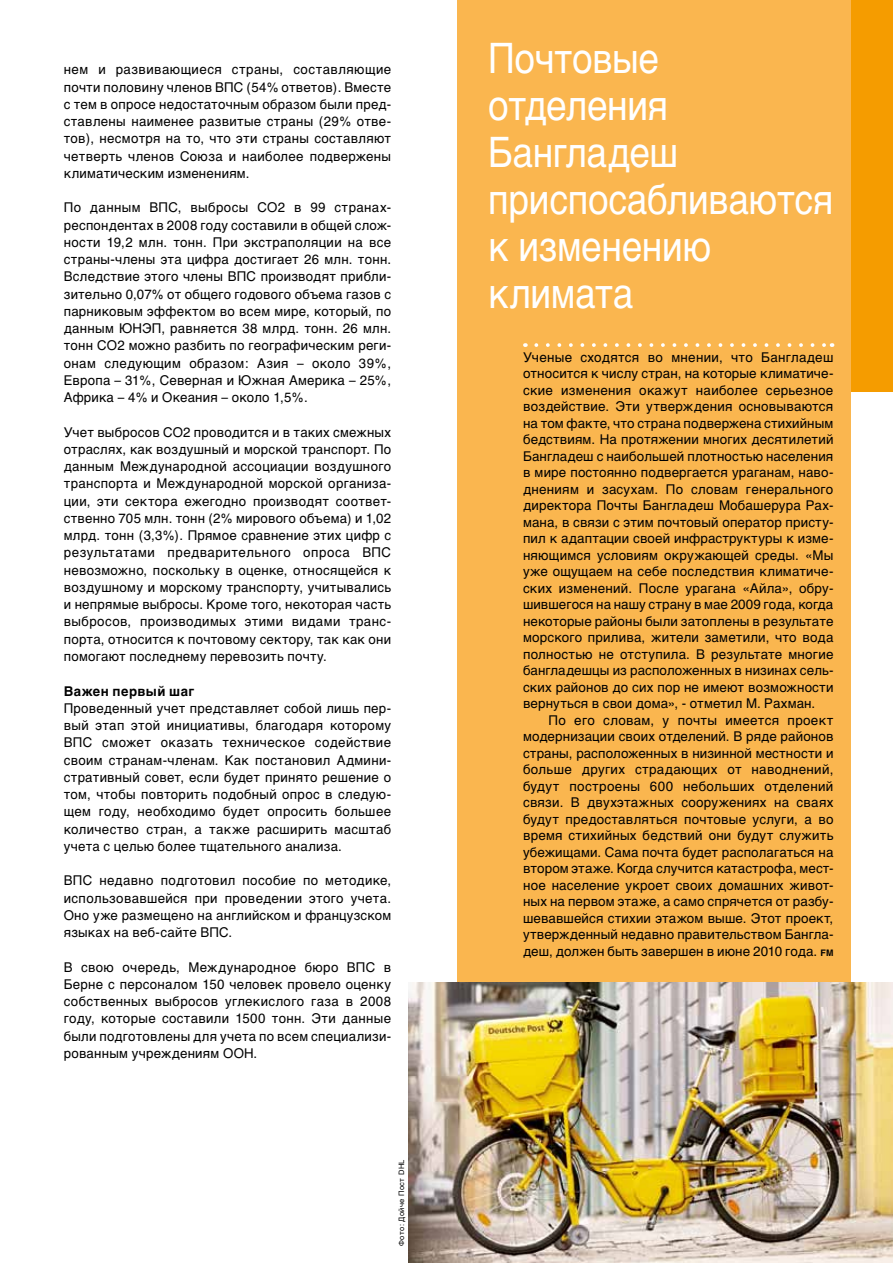
<style>
.page{position:relative;width:893px;height:1263px;background:#fff}
.page>*{position:absolute;margin:0;border:0;box-sizing:border-box;transform-origin:0 0}
.t1{font:42px/46.8px "Helvetica Cyr Upright";letter-spacing:-.01em;color:#fff;scale:.88 1}
.t2{font:13.5px/17.2px "Helvetica Cyr Upright";letter-spacing:.015em;color:#000;text-align:justify}
.t3{font:700 13.5px "Helvetica Cyr";letter-spacing:.035em;color:#000}
.t4{font:7.5px "Helvetica Cyr Upright";letter-spacing:.055em;color:#000}
.s1{font-family:"Helvetica Cyr";font-weight:700;font-size:9px}
</style>
<div class="page">
<div style="left:482px;top:0;width:411px;height:392px;background:#f59c00"></div>
<div style="left:457px;top:0;width:393px;height:1263px;background:#fab64f"></div>
<svg style="left:536px;top:343px;width:290px;height:4px"></svg>
<img style="left:408px;top:983px;width:485px;height:280px">
<p class="t2" style="left:64px;top:61px;width:329px">нем и развивающиеся страны, составляющие почти половину членов ВПС (54% ответов). Вместе с тем в опросе недостаточным образом были пред&shy;ставлены наименее развитые страны (29% отве&shy;тов), несмотря на то, что эти страны составляют четверть членов Союза и наиболее подвержены климатическим изменениям.</p>
<p class="t2" style="left:64px;top:199px;width:329px">По данным ВПС, выбросы СО2 в 99 странах&shy;респондентах в 2008 году составили в общей слож&shy;ности 19,2 млн. тонн. При экстраполяции на все страны-члены эта цифра достигает 26 млн. тонн.<br>Вследствие этого члены ВПС производят прибли&shy;зительно 0,07% от общего годового объема газов с парниковым эффектом во всем мире, который, по данным ЮНЭП, равняется 38 млрд. тонн. 26 млн. тонн СО2 можно разбить по географическим реги&shy;онам следующим образом: Азия – около 39%, Европа – 31%, Северная и Южная Америка – 25%, Африка – 4% и Океания – около 1,5%.</p>
<p class="t2" style="left:64px;top:423px;width:329px">Учет выбросов СО2 проводится и в таких смежных отраслях, как воздушный и морской транспорт. По данным Международной ассоциации воздушного транспорта и Международной морской организа&shy;ции, эти сектора ежегодно производят соответ&shy;ственно 705 млн. тонн (2% мирового объема) и 1,02 млрд. тонн (3,3%). Прямое сравнение этих цифр с результатами предварительного опроса ВПС невозможно, поскольку в оценке, относящейся к воздушному и морскому транспорту, учитывались и непрямые выбросы. Кроме того, некоторая часть выбросов, производимых этими видами транс&shy;порта, относится к почтовому сектору, так как они помогают последнему перевозить почту.</p>
<p class="t3" style="left:64px;top:683px;width:132px">Важен первый шаг</p>
<p class="t2" style="left:64px;top:699px;width:329px">Проведенный учет представляет собой лишь пер&shy;вый этап этой инициативы, благодаря которому ВПС сможет оказать техническое содействие своим странам-членам. Как постановил Админи&shy;стративный совет, если будет принято решение о том, чтобы повторить подобный опрос в следую&shy;щем году, необходимо будет опросить большее количество стран, а также расширить масштаб учета с целью более тщательного анализа.</p>
<p class="t2" style="left:64px;top:872px;width:329px">ВПС недавно подготовил пособие по методике, использовавшейся при проведении этого учета.<br>Оно уже размещено на английском и французском языках на веб-сайте ВПС.</p>
<p class="t2" style="left:64px;top:958px;width:329px">В свою очередь, Международное бюро ВПС в Берне с персоналом 150 человек провело оценку собственных выбросов углекислого газа в 2008 году, которые составили 1500 тонн. Эти данные были подготовлены для учета по всем специализи&shy;рованным учреждениям ООН.</p>
<p class="t4" style="left:397px;top:1246px;width:88px;rotate:-90deg">Фото: Дойче Пост DHL</p>
<h1 class="t1" style="left:488px;top:35px;width:394px">Почтовые отделения<br>Бангладеш приспосабливаются к изменению климата</h1>
<p class="t2" style="left:523px;top:349px;width:312px;line-height:16.5px">Ученые сходятся во мнении, что Бангладеш относится к числу стран, на которые климатиче&shy;ские изменения окажут наиболее серьезное воздействие. Эти утверждения основываются на том факте, что страна подвержена стихийным бедствиям. На протяжении многих десятилетий Бангладеш с наибольшей плотностью населения в мире постоянно подвергается ураганам, наво&shy;днениям и засухам. По словам генерального директора Почты Бангладеш Мобашерура Рах&shy;мана, в связи с этим почтовый оператор присту&shy;пил к адаптации своей инфраструктуры к изме&shy;няющимся условиям окружающей среды. «Мы уже ощущаем на себе последствия климатиче&shy;ских изменений. После урагана «Айла», обру&shy;шившегося на нашу страну в мае 2009 года, когда некоторые районы были затоплены в результате морского прилива, жители заметили, что вода полностью не отступила. В результате многие бангладешцы из расположенных в низинах сель&shy;ских районов до сих пор не имеют возможности вернуться в свои дома», - отметил М. Рахман.</p>
<p class="t2" style="left:523px;top:712px;width:312px;line-height:16.5px;text-indent:26px">По его словам, у почты имеется проект модернизации своих отделений. В ряде районов страны, расположенных в низинной местности и больше других страдающих от наводнений, будут построены 600 небольших отделений связи. В двухэтажных сооружениях на сваях будут предоставляться почтовые услуги, а во время стихийных бедствий они будут служить убежищами. Сама почта будет располагаться на втором этаже. Когда случится катастрофа, мест&shy;ное население укроет своих домашних живот&shy;ных на первом этаже, а само спрячется от разбу&shy;шевавшейся стихии этажом выше. Этот проект, утвержденный недавно правительством Бангла&shy;деш, должен быть завершен в июне 2010 года. <span class="s1">FM</span></p>
</div>
